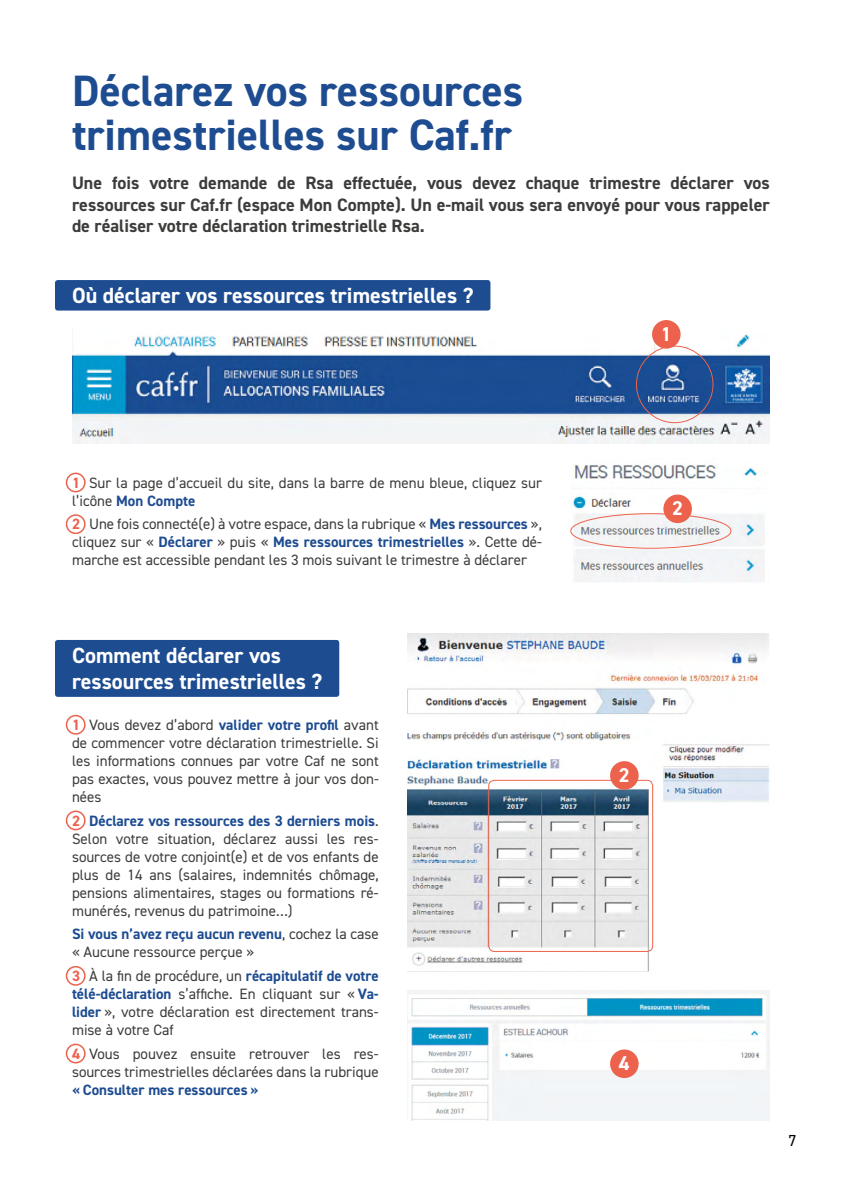
<style>
.page{position:relative;width:842px;height:1191px;background:#fff}
.page>*{position:absolute;margin:0;border:0;box-sizing:border-box;transform-origin:0 0}
.t1{font:700 44px/44px "DIN2014";color:#1d4c91}
.t2{font:700 22px/26.4px "DIN2014";color:#fff}
.t3{font:700 20px "DIN2014";color:#fff}
.t4{font:700 18px/21.6px "DIN2014";color:#3c3c3b;text-align:justify}
.t5{font:16px "DIN2014";color:#000}
.t6{font:15px/18px "DIN2014";color:#3c3c3b;text-align:justify}
.t7{font:700 15px "DIN2014";color:#1d4c91}
.s1{font-weight:700;color:#ec624c}
.s2{font-weight:700;color:#1d4c91}
</style>
<div class="page">
<div style="left:55px;top:280px;width:435px;height:30px;background:#1d4c91;border-radius:3px"></div>
<div style="left:55px;top:640px;width:284px;height:57px;background:#1d4c91;border-radius:3px"></div>
<img style="left:72px;top:329px;width:698px;height:115px">
<div style="left:652px;top:320px;width:29px;height:28px;background:#ec624c;border-radius:50%"></div>
<div style="left:66px;top:472px;width:20px;height:20px;border:2px solid #ec624c;border-radius:50%"></div>
<div style="left:66px;top:514px;width:20px;height:20px;border:2px solid #ec624c;border-radius:50%"></div>
<div style="left:66px;top:715px;width:20px;height:19px;border:2px solid #ec624c;border-radius:50%"></div>
<div style="left:66px;top:810px;width:20px;height:20px;border:2px solid #ec624c;border-radius:50%"></div>
<div style="left:66px;top:966px;width:20px;height:19px;border:2px solid #ec624c;border-radius:50%"></div>
<div style="left:66px;top:1043px;width:20px;height:20px;border:2px solid #ec624c;border-radius:50%"></div>
<img style="left:571px;top:464px;width:194px;height:118px">
<div style="left:570px;top:513px;width:161px;height:36px;border:1px solid #ec624c;border-radius:50%"></div>
<div style="left:663px;top:494px;width:29px;height:29px;background:#ec624c;border-radius:50%"></div>
<img style="left:407px;top:990px;width:363px;height:130px">
<div style="left:610px;top:1049px;width:29px;height:29px;background:#ec624c;border-radius:50%"></div>
<img style="left:407px;top:634px;width:363px;height:338px">
<div style="left:488px;top:780px;width:165px;height:172px;border:1px solid #ec624c;border-radius:6px"></div>
<div style="left:610px;top:761px;width:29px;height:28px;background:#ec624c;border-radius:50%"></div>
<h1 class="t1" style="left:72px;top:69px;width:453px">Déclarez vos ressources trimestrielles sur Caf.fr</h1>
<p class="t4" style="left:72px;top:172px;width:699px">Une fois votre demande de Rsa effectuée, vous devez chaque trimestre déclarer vos ressources sur Caf.fr (espace Mon Compte). Un e-mail vous sera envoyé pour vous rappeler de réaliser votre déclaration trimestrielle Rsa.</p>
<h2 class="t2" style="left:72px;top:282px;width:403px">Où déclarer vos ressources trimestrielles ?</h2>
<h3 class="t3" style="left:661px;top:321px;width:12px">1</h3>
<p class="t6" style="left:72px;top:473px;width:471px"><span class="s1">1</span> Sur la page d’accueil du site, dans la barre de menu bleue, cliquez sur l’icône <span class="s2">Mon Compte</span></p>
<p class="t6" style="left:72px;top:515px;width:471px"><span class="s1">2</span> Une fois connecté(e) à votre espace, dans la rubrique « <span class="s2">Mes ressources</span> », cliquez sur « <span class="s2">Déclarer</span> » puis « <span class="s2">Mes ressources trimestrielles</span> ». Cette dé&shy;marche est accessible pendant les 3 mois suivant le trimestre à déclarer</p>
<h2 class="t2" style="left:72px;top:641px;width:252px">Comment déclarer vos ressources trimestrielles ?</h2>
<p class="t6" style="left:72px;top:715px;width:308px"><span class="s1">1</span> Vous devez d’abord <span class="s2">valider votre profil</span> avant de commencer votre déclaration trimestrielle. Si les informations connues par votre Caf ne sont pas exactes, vous pouvez mettre à jour vos don&shy;nées</p>
<p class="t6" style="left:72px;top:811px;width:308px"><span class="s1">2</span> <span class="s2">Déclarez vos ressources des 3 derniers mois</span>.<br>Selon votre situation, déclarez aussi les res&shy;sources de votre conjoint(e) et de vos enfants de plus de 14 ans (salaires, indemnités chômage, pensions alimentaires, stages ou formations ré&shy;munérés, revenus du patrimoine…)</p>
<p class="t6" style="left:72px;top:924px;width:308px"><span class="s2">Si vous n’avez reçu aucun revenu</span>, cochez la case « Aucune ressource perçue »</p>
<p class="t6" style="left:72px;top:966px;width:308px"><span class="s1">3</span> À la fin de procédure, un <span class="s2">récapitulatif de votre télé-déclaration</span> s’affiche. En cliquant sur « <span class="s2">Va&shy;lider</span> », votre déclaration est directement trans&shy;mise à votre Caf</p>
<p class="t6" style="left:72px;top:1044px;width:308px"><span class="s1">4</span> Vous pouvez ensuite retrouver les res&shy;sources trimestrielles déclarées dans la rubrique</p>
<p class="t7" style="left:72px;top:1079px;width:188px">« Consulter mes ressources »</p>
<h3 class="t3" style="left:672px;top:495px;width:12px">2</h3>
<h3 class="t3" style="left:619px;top:761px;width:12px">2</h3>
<h3 class="t3" style="left:619px;top:1050px;width:12px">4</h3>
<p class="t5" style="left:789px;top:1130px;width:9px">7</p>
</div>
